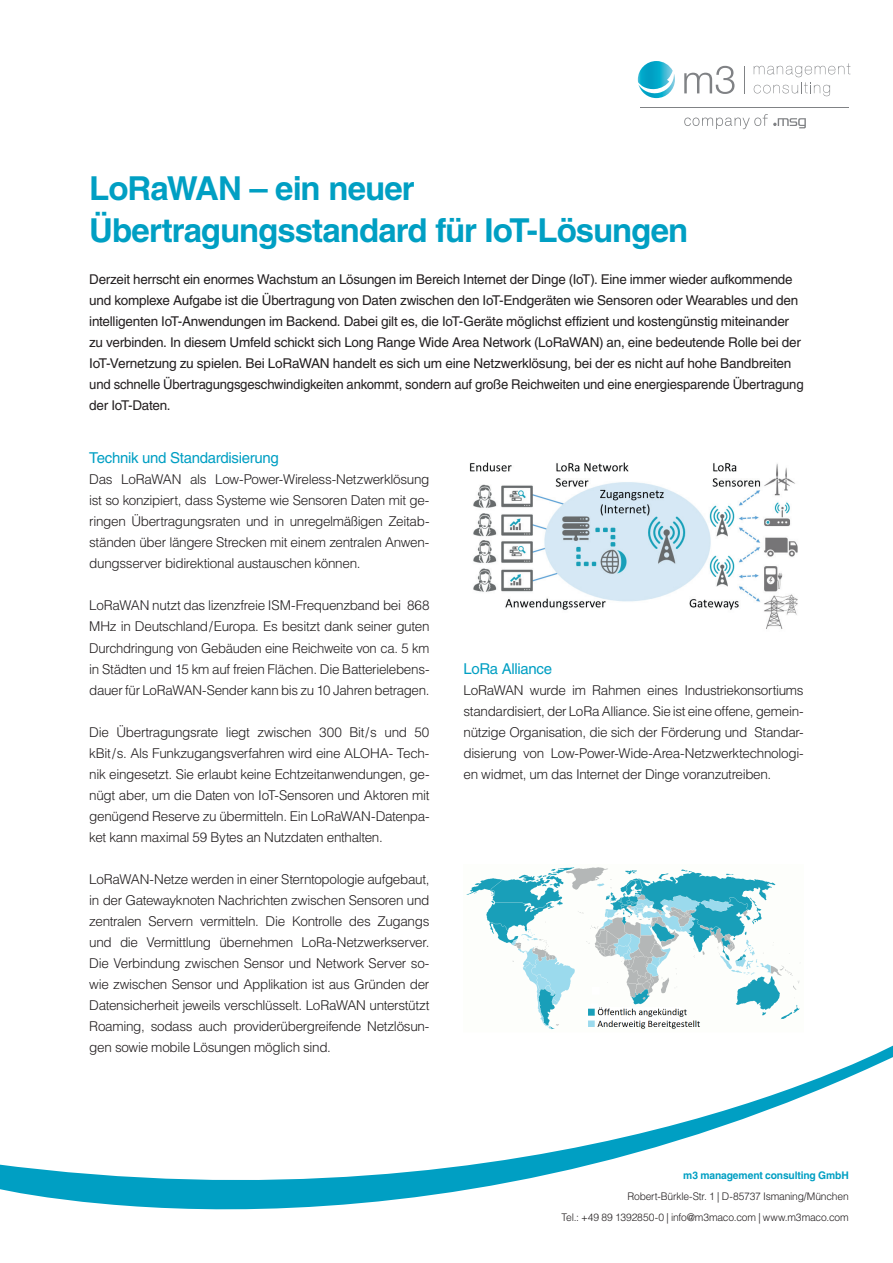
<style>
.page{position:relative;width:893px;height:1263px;background:#fff}
.page>*{position:absolute;margin:0;border:0;box-sizing:border-box;transform-origin:0 0}
.t1{font:700 33px/42.2px "Helvetica LT Std";letter-spacing:-.03em;color:#009fc3}
.t2{font:15px "Helvetica LT Std";letter-spacing:-.02em;color:#009fc3}
.t3{font:300 13.5px/21px "Helvetica LT Std";letter-spacing:-.025em;color:#231f20;text-align:justify}
.t4{font:13.5px/21px "Helvetica LT Std";letter-spacing:-.015em;color:#231f20}
.t5{font:300 10.5px/21px "Helvetica LT Std";letter-spacing:-.015em;color:#231f20;text-align:right}
.t6{font:700 10.5px "Helvetica LT Std";letter-spacing:-.01em;color:#009fc3}
</style>
<div class="page">
<svg style="left:0;top:1045px;width:893px;height:165px"></svg>
<svg style="left:744px;top:66px;width:1px;height:27px"></svg>
<hr style="left:640px;top:107px;width:208px;height:1px;background:#808285">
<svg style="left:754px;top:63px;width:96px;height:33px"></svg>
<svg style="left:684px;top:66px;width:50px;height:28px"></svg>
<svg style="left:638px;top:61px;width:37px;height:37px"></svg>
<svg style="left:684px;top:114px;width:122px;height:15px"></svg>
<img style="left:469px;top:462px;width:329px;height:167px">
<img style="left:466px;top:867px;width:335px;height:163px">
<h1 class="t1" style="left:89px;top:167px;width:600px">LoRaWAN – ein neuer<br>Übertragungsstandard für IoT-Lösungen</h1>
<p class="t4" style="left:89px;top:269px;width:716px">Derzeit herrscht ein enormes Wachstum an Lösungen im Bereich Internet der Dinge (IoT). Eine immer wieder aufkommende und komplexe Aufgabe ist die Übertragung von Daten zwischen den IoT-Endgeräten wie Sensoren oder Wearables und den intelligenten IoT-Anwendungen im Backend. Dabei gilt es, die IoT-Geräte möglichst effizient und kostengünstig miteinander zu verbinden. In diesem Umfeld schickt sich Long Range Wide Area Network (LoRaWAN) an, eine bedeutende Rolle bei der IoT-Vernetzung zu spielen. Bei LoRaWAN handelt es sich um eine Netzwerklösung, bei der es nicht auf hohe Bandbreiten und schnelle Übertragungsgeschwindigkeiten ankommt, sondern auf große Reichweiten und eine energiesparende Übertragung der IoT-Daten.</p>
<p class="t2" style="left:89px;top:449px;width:191px">Technik und Standardisierung</p>
<p class="t3" style="left:89px;top:469px;width:342px">Das LoRaWAN als Low-Power-Wireless-Netzwerklösung ist so konzipiert, dass Systeme wie Sensoren Daten mit ge&shy;ringen Übertragungsraten und in unregelmäßigen Zeitab&shy;ständen über längere Strecken mit einem zentralen Anwen&shy;dungsserver bidirektional austauschen können.</p>
<p class="t3" style="left:89px;top:595px;width:342px">LoRaWAN nutzt das lizenzfreie ISM-Frequenzband bei 868<br>MHz in Deutschland / Europa. Es besitzt dank seiner guten Durchdringung von Gebäuden eine Reichweite von ca. 5 km in Städten und 15 km auf freien Flächen. Die Batterielebens&shy;dauer für LoRaWAN-Sender kann bis zu 10 Jahren betragen.</p>
<p class="t3" style="left:89px;top:721px;width:342px">Die Übertragungsrate liegt zwischen 300 Bit / s und 50 kBit / s. Als Funkzugangsverfahren wird eine ALOHA- Tech&shy;nik eingesetzt. Sie erlaubt keine Echtzeitanwendungen, ge&shy;nügt aber, um die Daten von IoT-Sensoren und Aktoren mit genügend Reserve zu übermitteln. Ein LoRaWAN-Datenpa&shy;ket kann maximal 59 Bytes an Nutzdaten enthalten.</p>
<p class="t3" style="left:89px;top:869px;width:342px">LoRaWAN-Netze werden in einer Sterntopologie aufgebaut, in der Gatewayknoten Nachrichten zwischen Sensoren und zentralen Servern vermitteln. Die Kontrolle des Zugangs und die Vermittlung übernehmen LoRa-Netzwerkserver.<br>Die Verbindung zwischen Sensor und Network Server so&shy;wie zwischen Sensor und Applikation ist aus Gründen der Datensicherheit jeweils verschlüsselt. LoRaWAN unterstützt Roaming, sodass auch providerübergreifende Netzlösun&shy;gen sowie mobile Lösungen möglich sind.</p>
<p class="t2" style="left:463px;top:660px;width:90px">LoRa Alliance</p>
<p class="t3" style="left:463px;top:679px;width:342px">LoRaWAN wurde im Rahmen eines Industriekonsortiums standardisiert, der LoRa Alliance. Sie ist eine offene, gemein&shy;nützige Organisation, die sich der Förderung und Standar&shy;disierung von Low-Power-Wide-Area-Netzwerktechnologi&shy;en widmet, um das Internet der Dinge voranzutreiben.</p>
<p class="t6" style="left:683px;top:1169px;width:167px">m3 management consulting GmbH</p>
<p class="t5" style="left:561px;top:1185px;width:289px">Robert-Bürkle-Str. 1 | D-85737 Ismaning/München<br>Tel.: +49 89 1392850-0 | info@m3maco.com | www.m3maco.com</p>
</div>
